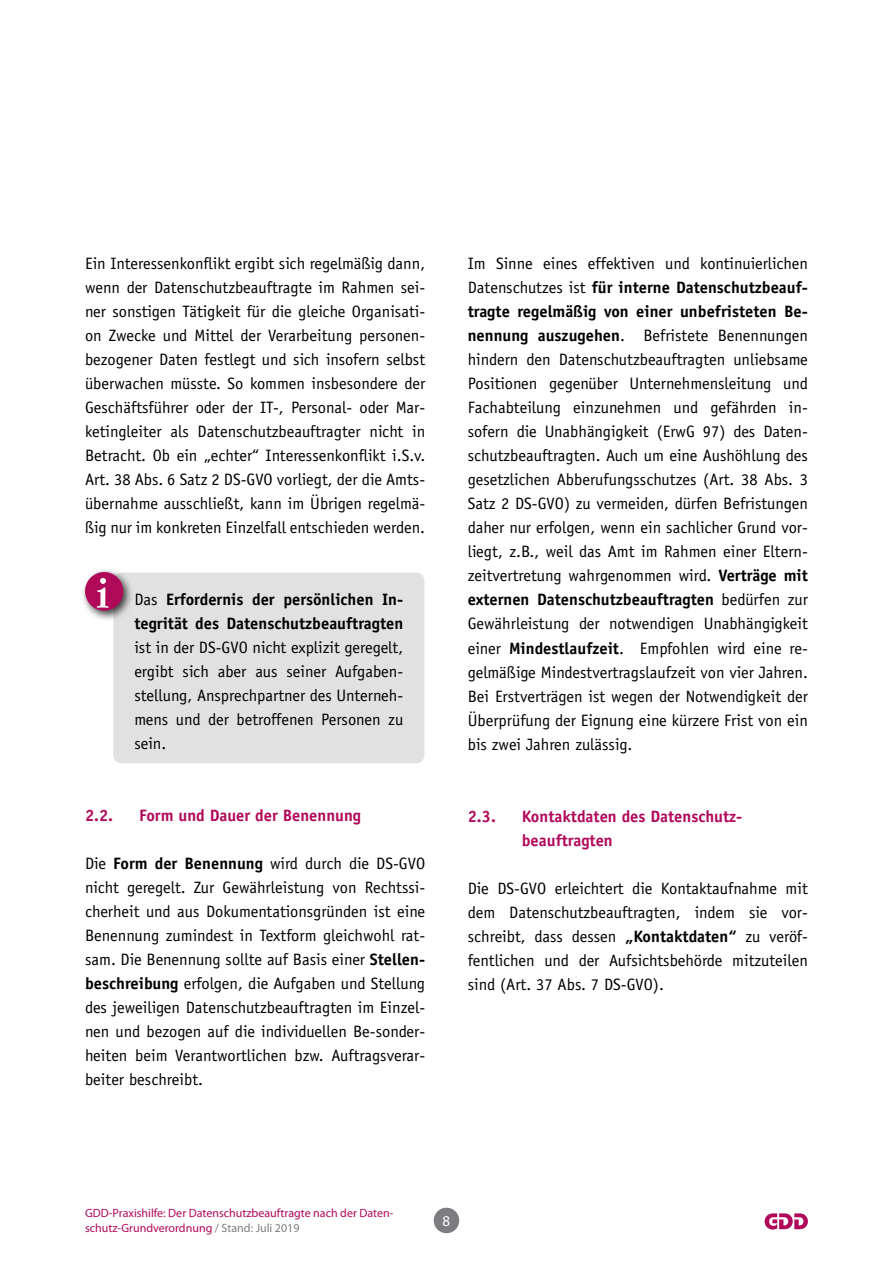
<style>
.page{position:relative;width:893px;height:1263px;background:#fff}
.page>*{position:absolute;margin:0;border:0;box-sizing:border-box;transform-origin:0 0}
.t1{font:16.5px/24px "Officina Sans Std";color:#000;text-align:justify}
.t2{font:700 16.5px/24px "Officina Sans Std";color:#b1095a}
.t3{font:700 16.5px/24px "Officina Sans Std";color:#000}
.t4{font:15px "Myriad Pro";color:#fff}
.t5{font:12px/15px "Myriad Pro";color:#b1095a}
.s1{font-weight:400}
.s2{font-weight:700}
.s3{color:#7d7c81}
</style>
<div class="page">
<div style="left:434px;top:1208px;width:25px;height:25px;background:#7d7c81;border-radius:50%"></div>
<svg style="left:765px;top:1213px;width:43px;height:16px"></svg>
<div style="left:113px;top:573px;width:311px;height:190px;background:#e2e1e1;border-radius:9px"></div>
<div style="left:80px;top:567px;width:54px;height:55px;background:#000;opacity:.75"></div>
<div style="left:85px;top:572px;width:38px;height:39px;background:#b1095a;border-radius:50%"></div>
<svg style="left:97px;top:578px;width:12px;height:30px"></svg>
<p class="t1" style="left:85px;top:252px;width:342px">Ein Interessenkonflikt ergibt sich regelmäßig dann, wenn der Datenschutzbeauftragte im Rahmen sei&shy;ner sonstigen Tätigkeit für die gleiche Organisati&shy;on Zwecke und Mittel der Verarbeitung personen&shy;bezogener Daten festlegt und sich insofern selbst überwachen müsste. So kommen insbesondere der Geschäftsführer oder der IT-, Personal- oder Mar&shy;ketingleiter als Datenschutzbeauftragter nicht in Betracht. Ob ein „echter“ Interessenkonflikt i.S.v.<br>Art. 38 Abs. 6 Satz 2 DS-GVO vorliegt, der die Amts&shy;übernahme ausschließt, kann im Übrigen regelmä&shy;ßig nur im konkreten Einzelfall entschieden werden.</p>
<p class="t3" style="left:134px;top:587px;width:270px"><span class="s1">Das</span> Erfordernis der persönlichen In&shy;tegrität des Datenschutzbeauftragten</p>
<p class="t1" style="left:134px;top:636px;width:270px">ist in der DS-GVO nicht explizit geregelt, ergibt sich aber aus seiner Aufgaben&shy;stellung, Ansprechpartner des Unterneh&shy;mens und der betroffenen Personen zu sein.</p>
<p class="t2" style="left:85px;top:803px;width:30px">2.2.</p>
<p class="t2" style="left:139px;top:803px;width:224px">Form und Dauer der Benennung</p>
<p class="t1" style="left:85px;top:852px;width:342px">Die <span class="s2">Form der Benennung</span> wird durch die DS-GVO nicht geregelt. Zur Gewährleistung von Rechtssi&shy;cherheit und aus Dokumentationsgründen ist eine Benennung zumindest in Textform gleichwohl rat&shy;sam. Die Benennung sollte auf Basis einer <span class="s2">Stellen&shy;beschreibung</span> erfolgen, die Aufgaben und Stellung des jeweiligen Datenschutzbeauftragten im Einzel&shy;nen und bezogen auf die individuellen Be-sonder&shy;heiten beim Verantwortlichen bzw. Auftragsverar&shy;beiter beschreibt.</p>
<p class="t1" style="left:468px;top:252px;width:342px">Im Sinne eines effektiven und kontinuierlichen Datenschutzes ist <span class="s2">für interne Datenschutzbeauf&shy;tragte regelmäßig von einer unbefristeten Be&shy;nennung auszugehen</span>. Befristete Benennungen hindern den Datenschutzbeauftragten unliebsame Positionen gegenüber Unternehmensleitung und Fachabteilung einzunehmen und gefährden in&shy;sofern die Unabhängigkeit (ErwG 97) des Daten&shy;schutzbeauftragten. Auch um eine Aushöhlung des gesetzlichen Abberufungsschutzes (Art. 38 Abs. 3<br>Satz 2 DS-GVO) zu vermeiden, dürfen Befristungen daher nur erfolgen, wenn ein sachlicher Grund vor&shy;liegt, z.B., weil das Amt im Rahmen einer Eltern&shy;zeitvertretung wahrgenommen wird. <span class="s2">Verträge mit externen Datenschutzbeauftragten</span> bedürfen zur Gewährleistung der notwendigen Unabhängigkeit einer <span class="s2">Mindestlaufzeit</span>. Empfohlen wird eine re&shy;gelmäßige Mindestvertragslaufzeit von vier Jahren.<br>Bei Erstverträgen ist wegen der Notwendigkeit der Überprüfung der Eignung eine kürzere Frist von ein bis zwei Jahren zulässig.</p>
<p class="t2" style="left:468px;top:804px;width:30px">2.3.</p>
<p class="t2" style="left:522px;top:804px;width:222px">Kontaktdaten des Datenschutz&shy;beauftragten</p>
<p class="t1" style="left:468px;top:876px;width:342px">Die DS-GVO erleichtert die Kontaktaufnahme mit dem Datenschutzbeauftragten, indem sie vor&shy;schreibt, dass dessen <span class="s2">„Kontaktdaten“</span> zu veröf&shy;fentlichen und der Aufsichtsbehörde mitzuteilen sind (Art. 37 Abs. 7 DS-GVO).</p>
<p class="t5" style="left:85px;top:1205px;width:310px">GDD-Praxishilfe: Der Datenschutzbeauftragte nach der Daten&shy;schutz-Grundverordnung <span class="s3">/ Stand: Juli 2019</span></p>
<p class="t4" style="left:443px;top:1212px;width:9px">8</p>
</div>
